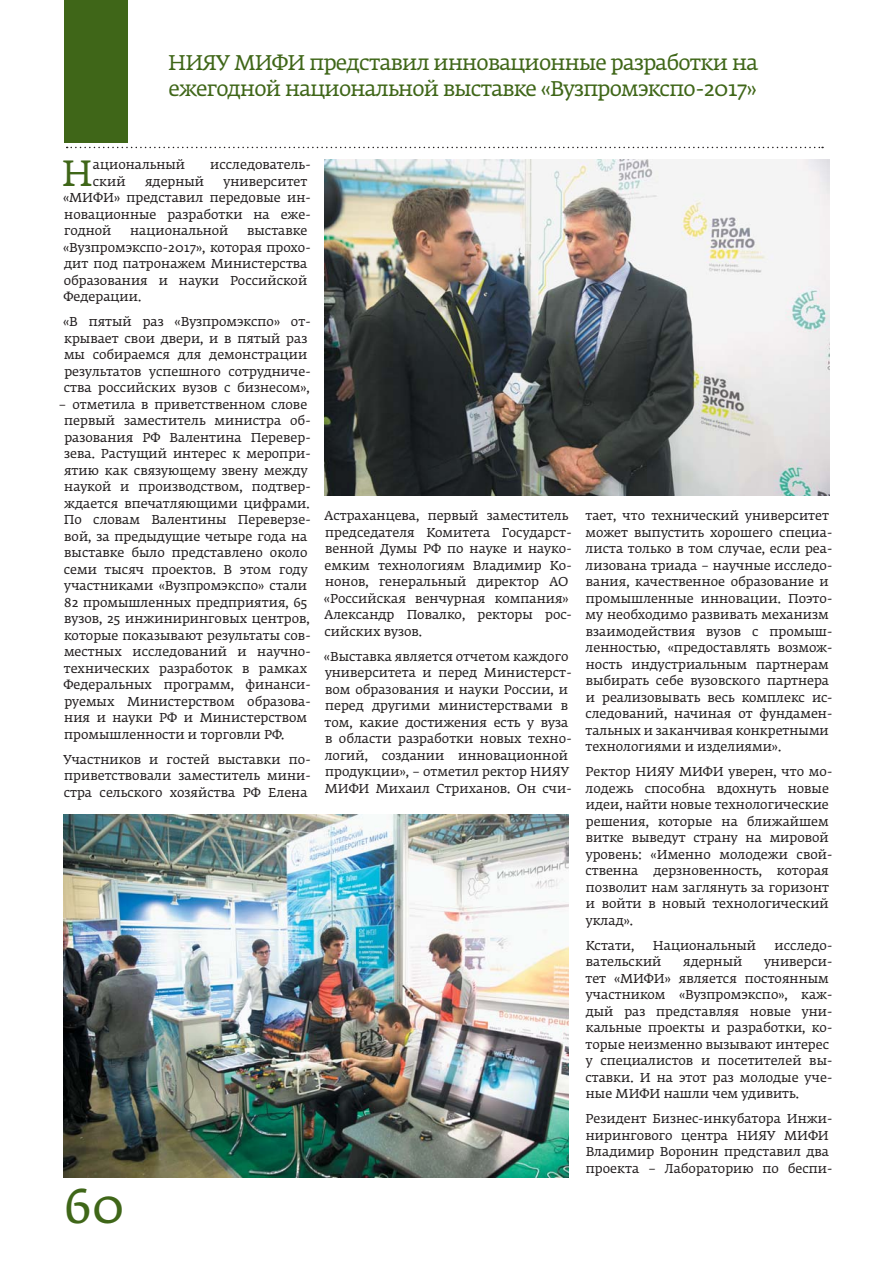
<style>
.page{position:relative;width:893px;height:1263px;background:#fff}
.page>*{position:absolute;margin:0;border:0;box-sizing:border-box;transform-origin:0 0}
.t1{font:48px "Fedra Serif A Pro";color:#3f6618}
.t2{font:36.15px "Fedra Serif A Pro";color:#3f6618}
.t3{font:21px/25.5px "Fedra Serif A Pro";letter-spacing:-.035em;color:#3f6618}
.t4{font:12.75px/16.5px "Fedra Serif A Pro";color:#231f20}
</style>
<div class="page">
<svg style="left:67px;top:147px;width:756px;height:1px"></svg>
<div style="left:64px;top:0;width:64px;height:142px;background:#3f6618"></div>
<img style="left:64px;top:815px;width:504px;height:363px">
<img style="left:325px;top:159px;width:504px;height:337px">
<h3 class="t3" style="left:168px;top:51px;width:592px">НИЯУ МИФИ представил инновационные разработки на ежегодной национальной выставке «Вузпромэкспо-2017»</h3>
<h2 class="t2" style="left:62px;top:155px;width:32px">Н</h2>
<p class="t4" style="left:93px;top:157px;width:94px">ациональный</p>
<p class="t4" style="left:210px;top:157px;width:102px">исследователь-</p>
<p class="t4" style="left:93px;top:174px;width:34px">ский</p>
<p class="t4" style="left:145px;top:174px;width:61px">ядерный</p>
<p class="t4" style="left:63px;top:174px;width:249px;text-indent:160px">университет «МИФИ» представил передовые ин&shy;новационные разработки на еже&shy;годной</p>
<p class="t4" style="left:130px;top:223px;width:100px">национальной</p>
<p class="t4" style="left:63px;top:223px;width:249px;text-indent:184px">выставке «Вузпромэкспо-2017», которая прохо&shy;дит под патронажем Министерства образования и науки Российской<br>Федерации.</p>
<p class="t4" style="left:63px;top:314px;width:250px">«В пятый раз «Вузпромэкспо» от&shy;крывает свои двери, и в пятый раз мы собираемся для демонстрации результатов успешного сотрудниче&shy;ства российских вузов с бизнесом»,</p>
<p class="t4" style="left:64px;top:397px;width:249px;text-indent:-5px">– отметила в приветственном слове первый заместитель министра об&shy;разования РФ Валентина Перевер&shy;зева. Растущий интерес к меропри&shy;ятию как связующему звену между наукой и производством, подтвер&shy;ждается впечатляющими цифрами.<br>По словам Валентины Переверзе&shy;вой, за предыдущие четыре года на выставке было представлено около семи тысяч проектов. В этом году участниками «Вузпромэкспо» стали 82 промышленных предприятия, 65 вузов, 25 инжиниринговых центров, которые показывают результаты сов&shy;местных исследований и научно&shy;технических разработок в рамках Федеральных программ, финанси&shy;руемых Министерством образова&shy;ния и науки РФ и Министерством промышленности и торговли РФ.</p>
<p class="t4" style="left:63px;top:752px;width:249px;text-align:justify">Участников и гостей выставки по&shy;приветствовали заместитель мини&shy;стра сельского хозяйства РФ Елена</p>
<p class="t4" style="left:324px;top:508px;width:249px">Астраханцева, первый заместитель председателя Комитета Государст&shy;венной Думы РФ по науке и науко&shy;емким технологиям Владимир Ко&shy;нонов, генеральный директор АО «Российская венчурная компания»<br>Александр Повалко, ректоры рос&shy;сийских вузов.</p>
<p class="t4" style="left:324px;top:649px;width:249px">«Выставка является отчетом каждого университета и перед Министерст&shy;вом образования и науки России, и перед другими министерствами в том, какие достижения есть у вуза в области разработки новых техно&shy;логий, создании инновационной продукции», – отметил ректор НИЯУ МИФИ Михаил Стриханов. Он счи-</p>
<h1 class="t1" style="left:64px;top:1181px;width:62px">60</h1>
<p class="t4" style="left:585px;top:508px;width:249px">тает, что технический университет может выпустить хорошего специа&shy;листа только в том случае, если реа&shy;лизована триада – научные исследо&shy;вания, качественное образование и промышленные инновации. Поэто&shy;му необходимо развивать механизм взаимодействия вузов с промыш&shy;ленностью, «предоставлять возмож&shy;ность индустриальным партнерам выбирать себе вузовского партнера и реализовывать весь комплекс ис&shy;следований, начиная от фундамен&shy;тальных и заканчивая конкретными технологиями и изделиями».</p>
<p class="t4" style="left:585px;top:764px;width:249px">Ректор НИЯУ МИФИ уверен, что мо&shy;лодежь способна вдохнуть новые идеи, найти новые технологические решения, которые на ближайшем витке выведут страну на мировой уровень: «Именно молодежи свой&shy;ственна дерзновенность, которая позволит нам заглянуть за горизонт и войти в новый технологический уклад».</p>
<p class="t4" style="left:586px;top:938px;width:50px">Кстати,</p>
<p class="t4" style="left:653px;top:938px;width:105px">Национальный</p>
<p class="t4" style="left:775px;top:938px;width:60px">исследо-</p>
<p class="t4" style="left:586px;top:954px;width:77px">вательский</p>
<p class="t4" style="left:683px;top:954px;width:61px">ядерный</p>
<p class="t4" style="left:585px;top:954px;width:249px;text-indent:179px">универси&shy;тет «МИФИ» является постоянным участником «Вузпромэкспо», каж&shy;дый раз представляя новые уни&shy;кальные проекты и разработки, ко&shy;торые неизменно вызывают интерес у специалистов и посетителей вы&shy;ставки. И на этот раз молодые уче&shy;ные МИФИ нашли чем удивить.</p>
<p class="t4" style="left:586px;top:1111px;width:249px">Резидент Бизнес-инкубатора Инжи&shy;нирингового центра НИЯУ МИФИ<br>Владимир Воронин представил два проекта – Лабораторию по беспи-</p>
</div>
